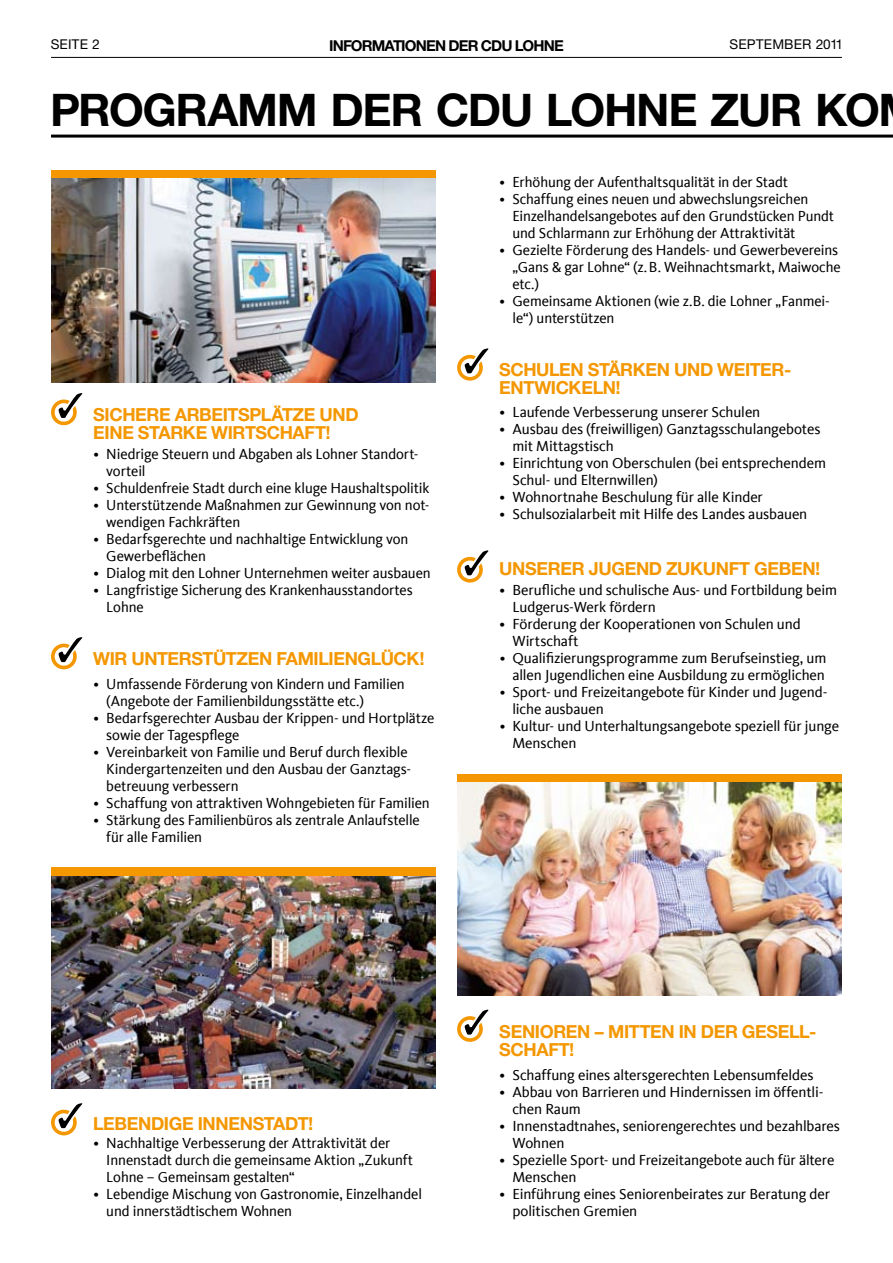
<style>
.page{position:relative;width:893px;height:1263px;background:#fff}
.page>*{position:absolute;margin:0;border:0;box-sizing:border-box;transform-origin:0 0}
.t1{font:700 45px "CDU Helvetica";letter-spacing:.01em;color:#000}
.t2{font:700 18px/18px "CDU Helvetica";letter-spacing:.02em;color:#f49700}
.t3{font:15px/17px "CDU Kievit Tab";letter-spacing:-.01em;color:#000}
.t4{font:700 15px "CDU Helvetica";letter-spacing:-.01em;color:#000}
.t5{font:13.5px "CDU Helvetica";letter-spacing:.055em;color:#000}
</style>
<div class="page">
<div style="left:457px;top:774px;width:385px;height:25px;background:#f49700"></div>
<div style="left:51px;top:170px;width:385px;height:26px;background:#f49700"></div>
<div style="left:51px;top:867px;width:385px;height:26px;background:#f49700"></div>
<div style="left:51px;top:399px;width:26px;height:26px;border:4px solid #f49700;border-radius:50%"></div>
<svg style="left:56px;top:393px;width:27px;height:28px"></svg>
<div style="left:457px;top:355px;width:26px;height:26px;border:4px solid #f49700;border-radius:50%"></div>
<svg style="left:462px;top:348px;width:27px;height:29px"></svg>
<div style="left:457px;top:557px;width:26px;height:26px;border:4px solid #f49700;border-radius:50%"></div>
<svg style="left:462px;top:550px;width:27px;height:29px"></svg>
<div style="left:457px;top:1016px;width:26px;height:26px;border:4px solid #f49700;border-radius:50%"></div>
<svg style="left:462px;top:1009px;width:27px;height:29px"></svg>
<div style="left:51px;top:644px;width:26px;height:25px;border:4px solid #f49700;border-radius:50%"></div>
<svg style="left:56px;top:637px;width:27px;height:28px"></svg>
<div style="left:51px;top:1110px;width:26px;height:25px;border:4px solid #f49700;border-radius:50%"></div>
<svg style="left:56px;top:1103px;width:27px;height:28px"></svg>
<img style="left:51px;top:179px;width:385px;height:204px">
<img style="left:51px;top:876px;width:385px;height:213px">
<img style="left:457px;top:782px;width:385px;height:213px">
<hr style="left:51px;top:135px;width:842px;height:3px;background:#000">
<hr style="left:51px;top:57px;width:791px;height:1px;background:#000">
<p class="t5" style="left:51px;top:37px;width:50px">SEITE 2</p>
<p class="t4" style="left:329px;top:36px;width:236px">INFORMATIONEN DER CDU LOHNE</p>
<p class="t5" style="left:730px;top:37px;width:114px">SEPTEMBER 2011</p>
<h1 class="t1" style="left:51px;top:82px;width:829px">PROGRAMM DER CDU LOHNE ZUR KO</h1>
<p class="t2" style="left:94px;top:405px;width:266px;text-indent:11px">ICHERE ARBEITSPLÄTZE UND<br>EINE STARKE WIRTSCHAFT!</p>
<p class="t3" style="left:106px;top:446px;width:314px;text-indent:-13px">• Niedrige Steuern und Abgaben als Lohner Standort&shy;vorteil</p>
<p class="t3" style="left:94px;top:480px;width:337px">• Schuldenfreie Stadt durch eine kluge Haushaltspolitik</p>
<p class="t3" style="left:106px;top:497px;width:325px;text-indent:-13px">• Unterstützende Maßnahmen zur Gewinnung von not&shy;wendigen Fachkräften</p>
<p class="t3" style="left:106px;top:531px;width:304px;text-indent:-13px">• Bedarfsgerechte und nachhaltige Entwicklung von<br>Gewerbeflächen</p>
<p class="t3" style="left:94px;top:565px;width:339px">• Dialog mit den Lohner Unternehmen weiter ausbauen</p>
<p class="t3" style="left:106px;top:582px;width:308px;text-indent:-13px">• Langfristige Sicherung des Krankenhausstandortes<br>Lohne</p>
<p class="t2" style="left:51px;top:649px;width:31px">W</p>
<p class="t2" style="left:110px;top:649px;width:316px">IR UNTERSTÜTZEN FAMILIENGLÜCK!</p>
<p class="t3" style="left:106px;top:675px;width:300px;text-indent:-13px">• Umfassende Förderung von Kindern und Familien (Angebote der Familienbildungsstätte etc.)</p>
<p class="t3" style="left:106px;top:710px;width:330px;text-indent:-13px">• Bedarfsgerechter Ausbau der Krippen- und Hortplätze sowie der Tagespflege</p>
<p class="t3" style="left:106px;top:744px;width:306px;text-indent:-13px">• Vereinbarkeit von Familie und Beruf durch flexible<br>Kindergartenzeiten und den Ausbau der Ganztags&shy;betreuung verbessern</p>
<p class="t3" style="left:94px;top:795px;width:338px">• Schaffung von attraktiven Wohngebieten für Familien</p>
<p class="t3" style="left:106px;top:812px;width:315px;text-indent:-13px">• Stärkung des Familienbüros als zentrale Anlaufstelle für alle Familien</p>
<p class="t2" style="left:51px;top:405px;width:28px">S</p>
<p class="t3" style="left:500px;top:174px;width:290px">• Erhöhung der Aufenthaltsqualität in der Stadt</p>
<p class="t3" style="left:512px;top:191px;width:323px;text-indent:-13px">• Schaffung eines neuen und abwechslungsreichen<br>Einzelhandelsangebotes auf den Grundstücken Pundt und Schlarmann zur Erhöhung der Attraktivität</p>
<p class="t3" style="left:512px;top:242px;width:330px;text-indent:-13px">• Gezielte Förderung des Handels- und Gewerbevereins „Gans &amp; gar Lohne“ (z.B. Weihnachtsmarkt, Maiwoche etc.)</p>
<p class="t3" style="left:512px;top:293px;width:319px;text-indent:-13px">• Gemeinsame Aktionen (wie z.B. die Lohner „Fanmei&shy;le“) unterstützen</p>
<p class="t2" style="left:457px;top:360px;width:24px">SC</p>
<p class="t2" style="left:500px;top:360px;width:293px;text-indent:24px">HULEN STÄRKEN UND WEITER-<br>ENTWICKELN!</p>
<p class="t3" style="left:500px;top:403px;width:262px">• Laufende Verbesserung unserer Schulen</p>
<p class="t3" style="left:512px;top:420px;width:310px;text-indent:-13px">• Ausbau des (freiwilligen) Ganztagsschulangebotes mit Mittagstisch</p>
<p class="t3" style="left:512px;top:454px;width:315px;text-indent:-13px">• Einrichtung von Oberschulen (bei entsprechendem<br>Schul- und Elternwillen)</p>
<p class="t3" style="left:500px;top:488px;width:265px">• Wohnortnahe Beschulung für alle Kinder</p>
<p class="t3" style="left:500px;top:505px;width:309px">• Schulsozialarbeit mit Hilfe des Landes ausbauen</p>
<p class="t2" style="left:500px;top:560px;width:180px">UNSERER JUGEND ZUKU</p>
<p class="t2" style="left:716px;top:560px;width:105px">NFT GEBEN!</p>
<p class="t3" style="left:512px;top:582px;width:326px;text-indent:-13px">• Berufliche und schulische Aus- und Fortbildung beim<br>Ludgerus-Werk fördern</p>
<p class="t3" style="left:512px;top:616px;width:290px;text-indent:-13px">• Förderung der Kooperationen von Schulen und<br>Wirtschaft</p>
<p class="t3" style="left:500px;top:650px;width:328px;text-align:right">• Qualifizierungsprogramme zum Berufseinstieg, um allen Jugendlichen eine Ausbildung zu ermöglichen</p>
<p class="t3" style="left:512px;top:684px;width:316px;text-indent:-13px">• Sport- und Freizeitangebote für Kinder und Jugend&shy;liche ausbauen</p>
<p class="t3" style="left:512px;top:718px;width:328px;text-indent:-13px">• Kultur- und Unterhaltungsangebote speziell für junge<br>Menschen</p>
<p class="t2" style="left:94px;top:1114px;width:221px">LEBENDIGE INNENSTADT!</p>
<p class="t3" style="left:106px;top:1135px;width:308px;text-indent:-13px">• Nachhaltige Verbesserung der Attraktivität der<br>Innenstadt durch die gemeinsame Aktion „Zukunft<br>Lohne – Gemeinsam gestalten“</p>
<p class="t3" style="left:106px;top:1186px;width:317px;text-indent:-13px">• Lebendige Mischung von Gastronomie, Einzelhandel und innerstädtischem Wohnen</p>
<p class="t2" style="left:500px;top:1022px;width:318px">SENIOREN – MITTEN IN DER GESELL-<br>SCHAFT!</p>
<p class="t3" style="left:500px;top:1067px;width:315px">• Schaffung eines altersgerechten Lebensumfeldes</p>
<p class="t3" style="left:512px;top:1084px;width:313px;text-indent:-13px">• Abbau von Barrieren und Hindernissen im öffentli&shy;chen Raum</p>
<p class="t3" style="left:512px;top:1118px;width:329px;text-indent:-13px">• Innenstadtnahes, seniorengerechtes und bezahlbares<br>Wohnen</p>
<p class="t3" style="left:512px;top:1152px;width:324px;text-indent:-13px">• Spezielle Sport- und Freizeitangebote auch für ältere<br>Menschen</p>
<p class="t3" style="left:512px;top:1186px;width:319px;text-indent:-13px">• Einführung eines Seniorenbeirates zur Beratung der politischen Gremien</p>
</div>
